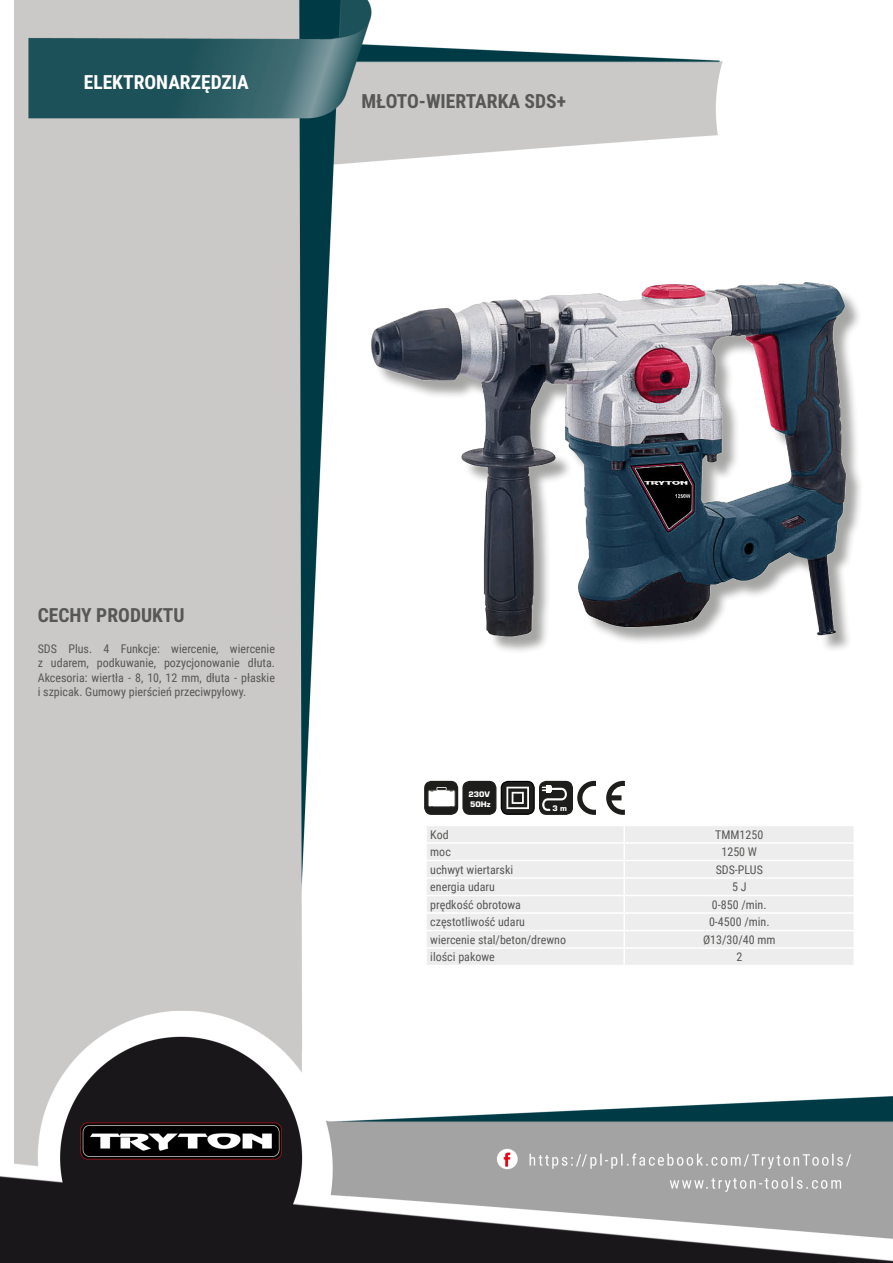
<style>
.page{position:relative;width:893px;height:1263px;background:#fff}
.page>*{position:absolute;margin:0;border:0;box-sizing:border-box;transform-origin:0 0}
.Lewo_bez_dzielenia{font:700 19.5px "Roboto Condensed";color:#575756}
.Center{font:700 19.5px "Roboto Condensed";color:#fff}
.MateriaĹ__CECHY{font:700 19.5px "Roboto Condensed";color:#575756}
.Opisy{font:12px/14.4px "Roboto Condensed";color:#575756;text-align:justify}
.Lewa{font:12px "Roboto Condensed";color:#575756}
.Ĺšrodek{font:12px "Roboto Condensed";color:#575756}
.t1{font:900 8.4px/9.6px "Eurostile TOT";color:#fff}
</style>
<div class="page">
<img style="left:0;top:0;width:893px;height:1263px">
<div style="left:373px;top:285px;width:491px;height:370px;background:#1d1d1b;opacity:.4"></div>
<img style="left:371px;top:283px;width:475px;height:353px">
<div style="left:427px;top:826px;width:427px;height:139px;background:#ededed"></div>
<svg style="left:425px;top:826px;width:2px;height:139px"></svg>
<svg style="left:623px;top:826px;width:2px;height:139px"></svg>
<svg style="left:854px;top:826px;width:1px;height:139px"></svg>
<hr style="left:425px;top:825px;width:199px;height:1px;background:#fff">
<hr style="left:624px;top:825px;width:231px;height:1px;background:#fff">
<hr style="left:425px;top:842px;width:199px;height:2px;background:#fff">
<hr style="left:624px;top:842px;width:231px;height:2px;background:#fff">
<hr style="left:425px;top:860px;width:199px;height:1px;background:#fff">
<hr style="left:624px;top:860px;width:231px;height:1px;background:#fff">
<hr style="left:425px;top:877px;width:199px;height:2px;background:#fff">
<hr style="left:624px;top:877px;width:231px;height:2px;background:#fff">
<hr style="left:425px;top:895px;width:199px;height:1px;background:#fff">
<hr style="left:624px;top:895px;width:231px;height:1px;background:#fff">
<hr style="left:425px;top:912px;width:199px;height:2px;background:#fff">
<hr style="left:624px;top:912px;width:231px;height:2px;background:#fff">
<hr style="left:425px;top:930px;width:199px;height:1px;background:#fff">
<hr style="left:624px;top:930px;width:231px;height:1px;background:#fff">
<hr style="left:425px;top:947px;width:199px;height:2px;background:#fff">
<hr style="left:624px;top:947px;width:231px;height:2px;background:#fff">
<hr style="left:425px;top:965px;width:199px;height:1px;background:#fff">
<hr style="left:624px;top:965px;width:231px;height:1px;background:#fff">
<div style="left:425px;top:781px;width:33px;height:33px;background:#1d1d1b;border-radius:7px"></div>
<div style="left:424px;top:781px;width:34px;height:34px;border:1px solid #1d1d1b;border-radius:7px"></div>
<svg style="left:428px;top:788px;width:27px;height:19px"></svg>
<div style="left:463px;top:781px;width:33px;height:33px;background:#1d1d1b;border-radius:7px"></div>
<div style="left:462px;top:781px;width:34px;height:34px;border:1px solid #1d1d1b;border-radius:7px"></div>
<div style="left:501px;top:781px;width:33px;height:33px;background:#1d1d1b;border-radius:7px"></div>
<div style="left:501px;top:781px;width:34px;height:34px;border:1px solid #000;border-radius:7px"></div>
<svg style="left:506px;top:787px;width:23px;height:22px"></svg>
<div style="left:540px;top:781px;width:32px;height:33px;background:#1d1d1b;border-radius:7px"></div>
<div style="left:539px;top:781px;width:34px;height:34px;border:1px solid #1d1d1b;border-radius:7px"></div>
<svg style="left:542px;top:785px;width:25px;height:26px"></svg>
<svg style="left:606px;top:781px;width:19px;height:34px"></svg>
<svg style="left:577px;top:781px;width:19px;height:34px"></svg>
<p class="Center" style="left:84px;top:69px;width:167px">ELEKTRONARZĘDZIA</p>
<p class="Lewo_bez_dzielenia" style="left:361px;top:88px;width:206px">MŁOTO-WIERTARKA SDS+</p>
<p class="MateriaĹ__CECHY" style="left:38px;top:601px;width:148px">CECHY PRODUKTU</p>
<p class="Opisy" style="left:38px;top:641px;width:239px">SDS Plus. 4 Funkcje: wiercenie, wiercenie z udarem, podkuwanie, pozycjonowanie dłuta.<br>Akcesoria: wiertła - 8, 10, 12 mm, dłuta - płaskie i szpicak. Gumowy pierścień przeciwpyłowy.</p>
<p class="t1" style="left:468px;top:789px;width:24px">230V<br>50Hz</p>
<p class="t1" style="left:553px;top:804px;width:16px">3 m</p>
<p class="Lewa" style="left:430px;top:826px;width:20px">Kod</p>
<p class="Ĺšrodek" style="left:715px;top:826px;width:50px">TMM1250</p>
<p class="Lewa" style="left:430px;top:843px;width:22px">moc</p>
<p class="Ĺšrodek" style="left:721px;top:843px;width:37px">1250 W</p>
<p class="Lewa" style="left:430px;top:861px;width:84px">uchwyt wiertarski</p>
<p class="Ĺšrodek" style="left:716px;top:861px;width:49px">SDS-PLUS</p>
<p class="Lewa" style="left:430px;top:878px;width:66px">energia udaru</p>
<p class="Ĺšrodek" style="left:732px;top:878px;width:16px">5 J</p>
<p class="Lewa" style="left:430px;top:896px;width:92px">prędkość obrotowa</p>
<p class="Ĺšrodek" style="left:712px;top:896px;width:56px">0-850 /min.</p>
<p class="Lewa" style="left:430px;top:913px;width:96px">częstotliwość udaru</p>
<p class="Ĺšrodek" style="left:709px;top:913px;width:62px">0-4500 /min.</p>
<p class="Lewa" style="left:430px;top:931px;width:137px">wiercenie stal/beton/drewno</p>
<p class="Ĺšrodek" style="left:703px;top:931px;width:74px">Ø13/30/40 mm</p>
<p class="Lewa" style="left:430px;top:948px;width:66px">ilości pakowe</p>
<p class="Ĺšrodek" style="left:736px;top:948px;width:7px">2</p>
</div>
